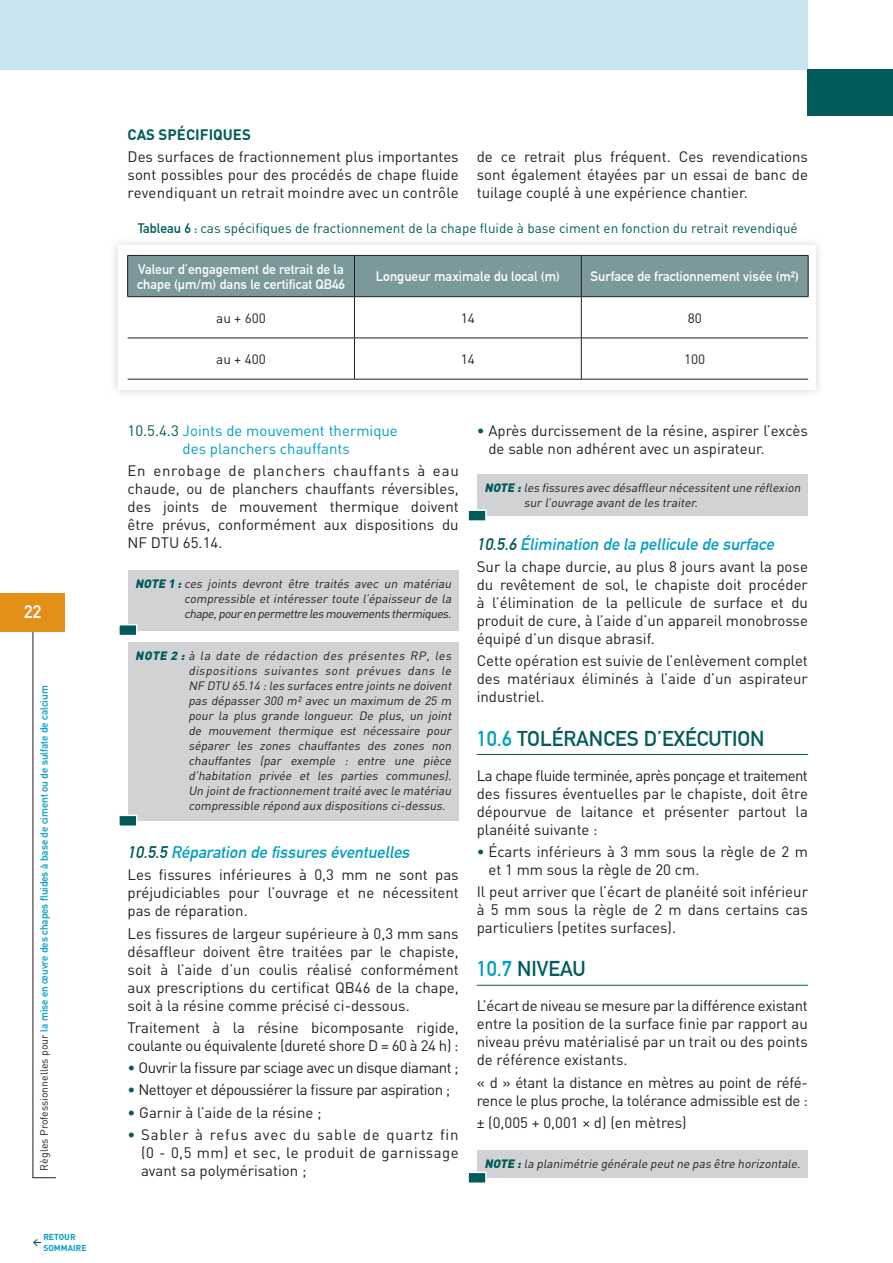
<style>
.page{position:relative;width:893px;height:1263px;background:#fff}
.page>*{position:absolute;margin:0;border:0;box-sizing:border-box;transform-origin:0 0}
.t1{font:700 21px "DIN Alternate";color:#015b5a}
.t2{font:700 18px "DIN Alternate";color:#fff}
.t3{font:italic 700 16.5px "DIN Alternate";color:#009fc3}
.t4{font:15px/18px "DIN";color:#231f20;text-align:justify}
.t5{font:15px/18px "DIN";letter-spacing:-.02em;color:#231f20}
.t6{font:15px "DIN";letter-spacing:-.03em;color:#231f20}
.t7{font:15px/18px "DIN";color:#009fc3;text-align:center}
.t8{font:700 15px "DIN";color:#015b5a}
.t9{font:700 13.5px/15px "DIN Alternate";color:#fff}
.t10{font:13.5px "DIN";color:#015b5a}
.t11{font:13.5px "DIN";color:#231f20}
.t12{font:italic 12px/15px "DIN";color:#231f20;text-align:justify}
.t13{font:700 10.5px "DIN Alternate";color:#009fc3}
.t14{font:700 8.55px/10.2px "DIN";color:#009fc3}
.t15{font:700 8.55px "DIN";color:#015b5a}
.s1{font-family:"DIN";font-weight:400;color:#231f20}
.s2{font-family:"DIN Alternate";font-weight:700}
.s3{color:#015b5a}
.s4{font-weight:900;color:#015b5a}
.s5{color:#009fc3}
</style>
<div class="page">
<div style="left:0;top:0;width:808px;height:70px;background:#c8e5f0"></div>
<div style="left:808px;top:70px;width:85px;height:46px;background:#015b5a"></div>
<hr style="left:477px;top:754px;width:331px;height:1px;background:#015b5a">
<hr style="left:477px;top:985px;width:331px;height:1px;background:#015b5a">
<div style="left:109px;top:237px;width:716px;height:162px;background:#231f20;opacity:.2"></div>
<div style="left:118px;top:246px;width:697px;height:144px;background:#fff"></div>
<div style="left:128px;top:256px;width:680px;height:40px;background:#7b999b"></div>
<hr style="left:127px;top:256px;width:1px;height:40px;background:#231f20">
<hr style="left:354px;top:256px;width:1px;height:40px;background:#231f20">
<hr style="left:581px;top:256px;width:1px;height:40px;background:#231f20">
<hr style="left:808px;top:256px;width:1px;height:40px;background:#231f20">
<hr style="left:354px;top:297px;width:1px;height:41px;background:#231f20">
<hr style="left:581px;top:297px;width:1px;height:41px;background:#231f20">
<hr style="left:354px;top:338px;width:1px;height:41px;background:#231f20">
<hr style="left:581px;top:338px;width:1px;height:41px;background:#231f20">
<hr style="left:127px;top:255px;width:227px;height:1px;background:#231f20">
<hr style="left:354px;top:255px;width:227px;height:1px;background:#231f20">
<hr style="left:581px;top:255px;width:227px;height:1px;background:#231f20">
<hr style="left:127px;top:296px;width:227px;height:1px;background:#231f20">
<hr style="left:354px;top:296px;width:227px;height:1px;background:#231f20">
<hr style="left:581px;top:296px;width:227px;height:1px;background:#231f20">
<hr style="left:128px;top:338px;width:226px;height:1px;background:#231f20">
<hr style="left:354px;top:338px;width:227px;height:1px;background:#231f20">
<hr style="left:581px;top:338px;width:227px;height:1px;background:#231f20">
<hr style="left:128px;top:379px;width:226px;height:1px;background:#231f20">
<hr style="left:354px;top:379px;width:227px;height:1px;background:#231f20">
<hr style="left:581px;top:379px;width:227px;height:1px;background:#231f20">
<div style="left:128px;top:570px;width:331px;height:60px;background:#d1d2d4"></div>
<div style="left:118px;top:624px;width:19px;height:12px;background:#015b5a;border:2px solid #fff"></div>
<div style="left:477px;top:475px;width:331px;height:41px;background:#d1d2d4"></div>
<div style="left:467px;top:509px;width:20px;height:13px;background:#015b5a;border:2px solid #fff"></div>
<div style="left:477px;top:1150px;width:331px;height:28px;background:#d1d2d4"></div>
<div style="left:467px;top:1171px;width:20px;height:13px;background:#015b5a;border:2px solid #fff"></div>
<div style="left:128px;top:643px;width:331px;height:178px;background:#d1d2d4"></div>
<div style="left:118px;top:815px;width:19px;height:12px;background:#015b5a;border:2px solid #fff"></div>
<svg style="left:32px;top:631px;width:24px;height:547px"></svg>
<div style="left:0;top:593px;width:65px;height:38px;background:#e38f18"></div>
<p class="t2" style="left:24px;top:598px;width:19px">22</p>
<p class="t13" style="left:36px;top:1170px;width:486px;rotate:-90deg"><span class="s1">Règles Professionnelles pour</span> la mise en œuvre des chapes fluides à base de ciment ou de sulfate de calcium</p>
<p class="t15" style="left:33px;top:1236px;width:10px">&lt;</p>
<p class="t14" style="left:43px;top:1232px;width:45px">RETOUR<br>SOMMAIRE</p>
<p class="t8" style="left:128px;top:125px;width:125px">CAS SPÉCIFIQUES</p>
<p class="t4" style="left:128px;top:148px;width:333px">Des surfaces de fractionnement plus importantes sont possibles pour des procédés de chape fluide revendiquant un retrait moindre avec un contrôle</p>
<p class="t4" style="left:477px;top:147px;width:333px">de ce retrait plus fréquent. Ces revendications sont également étayées par un essai de banc de tuilage couplé à une expérience chantier.</p>
<p class="t10" style="left:138px;top:219px;width:662px"><span class="s2">Tableau 6 :</span> cas spécifiques de fractionnement de la chape fluide à base ciment en fonction du retrait revendiqué</p>
<p class="t9" style="left:137px;top:261px;width:209px">Valeur d’engagement de retrait de la chape (µm/m) dans le certificat QB46</p>
<p class="t9" style="left:376px;top:268px;width:186px">Longueur maximale du local (m)</p>
<p class="t9" style="left:591px;top:268px;width:210px">Surface de fractionnement visée (m²)</p>
<p class="t11" style="left:216px;top:309px;width:51px">au + 600</p>
<p class="t11" style="left:461px;top:309px;width:16px">14</p>
<p class="t11" style="left:688px;top:309px;width:16px">80</p>
<p class="t11" style="left:216px;top:351px;width:51px">au + 400</p>
<p class="t11" style="left:461px;top:351px;width:16px">14</p>
<p class="t11" style="left:684px;top:351px;width:23px">100</p>
<p class="t7" style="left:128px;top:421px;width:272px"><span class="s3">10.5.4.3</span> Joints de mouvement thermique des planchers chauffants</p>
<p class="t4" style="left:128px;top:461px;width:333px">En enrobage de planchers chauffants à eau chaude, ou de planchers chauffants réversibles, des joints de mouvement thermique doivent être prévus, conformément aux dispositions du NF DTU 65.14.</p>
<p class="t12" style="left:184px;top:575px;width:271px;text-indent:-49px"><span class="s4">NOTE 1 :</span> ces joints devront être traités avec un matériau compressible et intéresser toute l’épaisseur de la chape,pouren permettre lesmouvementsthermiques.</p>
<p class="t12" style="left:188px;top:648px;width:267px;text-indent:-53px"><span class="s4">NOTE 2 :</span> à la date de rédaction des présentes RP, les dispositions suivantes sont prévues dans le NF DTU 65.14 :les surfaces entre joints ne doivent pas dépasser 300 m² avec un maximum de 25 m pour la plus grande longueur. De plus, un joint de mouvement thermique est nécessaire pour séparer les zones chauffantes des zones non chauffantes (par exemple : entre une pièce d’habitation privée et les parties communes).<br>Un jointde fractionnementtraité avec le matériau compressible répond aux dispositions ci-dessus.</p>
<p class="t3" style="left:128px;top:840px;width:287px"><span class="s3">10.5.5</span> Réparation de fissures éventuelles</p>
<p class="t4" style="left:128px;top:866px;width:333px">Les fissures inférieures à 0,3 mm ne sont pas préjudiciables pour l’ouvrage et ne nécessitent pas de réparation.</p>
<p class="t4" style="left:128px;top:924px;width:333px">Les fissures de largeur supérieure à 0,3 mm sans désaffleur doivent être traitées par le chapiste, soit à l’aide d’un coulis réalisé conformément aux prescriptions du certificat QB46 de la chape, soit à la résine comme précisé ci-dessous.</p>
<p class="t5" style="left:128px;top:1018px;width:333px">Traitement à la résine bicomposante rigide, coulante ou équivalente (dureté shore D = 60 à 24 h) :</p>
<p class="t6" style="left:128px;top:1058px;width:333px"><span class="s3">•</span> Ouvrir la fissure par sciage avec un disque diamant ;</p>
<p class="t6" style="left:128px;top:1080px;width:324px"><span class="s3">•</span> Nettoyer et dépoussiérer la fissure par aspiration ;</p>
<p class="t4" style="left:128px;top:1103px;width:196px"><span class="s3">•</span> Garnir à l’aide de la résine ;</p>
<p class="t4" style="left:141px;top:1125px;width:319px;text-indent:-14px"><span class="s3">•</span> Sabler à refus avec du sable de quartz fin (0 - 0,5 mm) et sec, le produit de garnissage avant sa polymérisation ;</p>
<p class="t4" style="left:488px;top:421px;width:321px;text-indent:-12px"><span class="s3">•</span> Après durcissement de la résine, aspirer l’excès de sable non adhérent avec un aspirateur.</p>
<p class="t12" style="left:524px;top:480px;width:281px;text-indent:-40px"><span class="s4">NOTE :</span> les fissures avec désaffleur nécessitentune réflexion sur l’ouvrage avantde les traiter.</p>
<p class="t3" style="left:477px;top:531px;width:303px"><span class="s3">10.5.6</span> Élimination de la pellicule de surface</p>
<p class="t4" style="left:477px;top:557px;width:333px">Sur la chape durcie, au plus 8 jours avant la pose du revêtement de sol, le chapiste doit procéder à l’élimination de la pellicule de surface et du produit de cure, à l’aide d’un appareil monobrosse équipé d’un disque abrasif.</p>
<p class="t4" style="left:477px;top:652px;width:333px">Cette opération est suivie de l’enlèvement complet des matériaux éliminés à l’aide d’un aspirateur industriel.</p>
<p class="t1" style="left:477px;top:722px;width:289px"><span class="s5">10.6</span> TOLÉRANCES D’EXÉCUTION</p>
<p class="t4" style="left:477px;top:766px;width:333px">La chape fluide terminée, après ponçage et traitement des fissures éventuelles par le chapiste, doit être dépourvue de laitance et présenter partout la planéité suivante :</p>
<p class="t4" style="left:488px;top:842px;width:321px;text-indent:-12px"><span class="s3">•</span> Écarts inférieurs à 3 mm sous la règle de 2 m et 1 mm sous la règle de 20 cm.</p>
<p class="t4" style="left:477px;top:882px;width:333px">Il peut arriver que l’écart de planéité soit inférieur à 5 mm sous la règle de 2 m dans certains cas particuliers (petites surfaces).</p>
<p class="t1" style="left:477px;top:953px;width:111px"><span class="s5">10.7</span> NIVEAU</p>
<p class="t4" style="left:477px;top:997px;width:333px">L’écart de niveau se mesure par la différence existant entre la position de la surface finie par rapport au niveau prévu matérialisé par un trait ou des points de référence existants.</p>
<p class="t5" style="left:477px;top:1073px;width:333px">« d » étant la distance en mètres au point de réfé&shy;rence le plus proche, la tolérance admissible est de :</p>
<p class="t4" style="left:477px;top:1113px;width:211px">± (0,005 + 0,001 × d) (en mètres)</p>
<p class="t12" style="left:484px;top:1156px;width:320px"><span class="s4">NOTE :</span> la planimétrie générale peutne pas être horizontale.</p>
</div>
